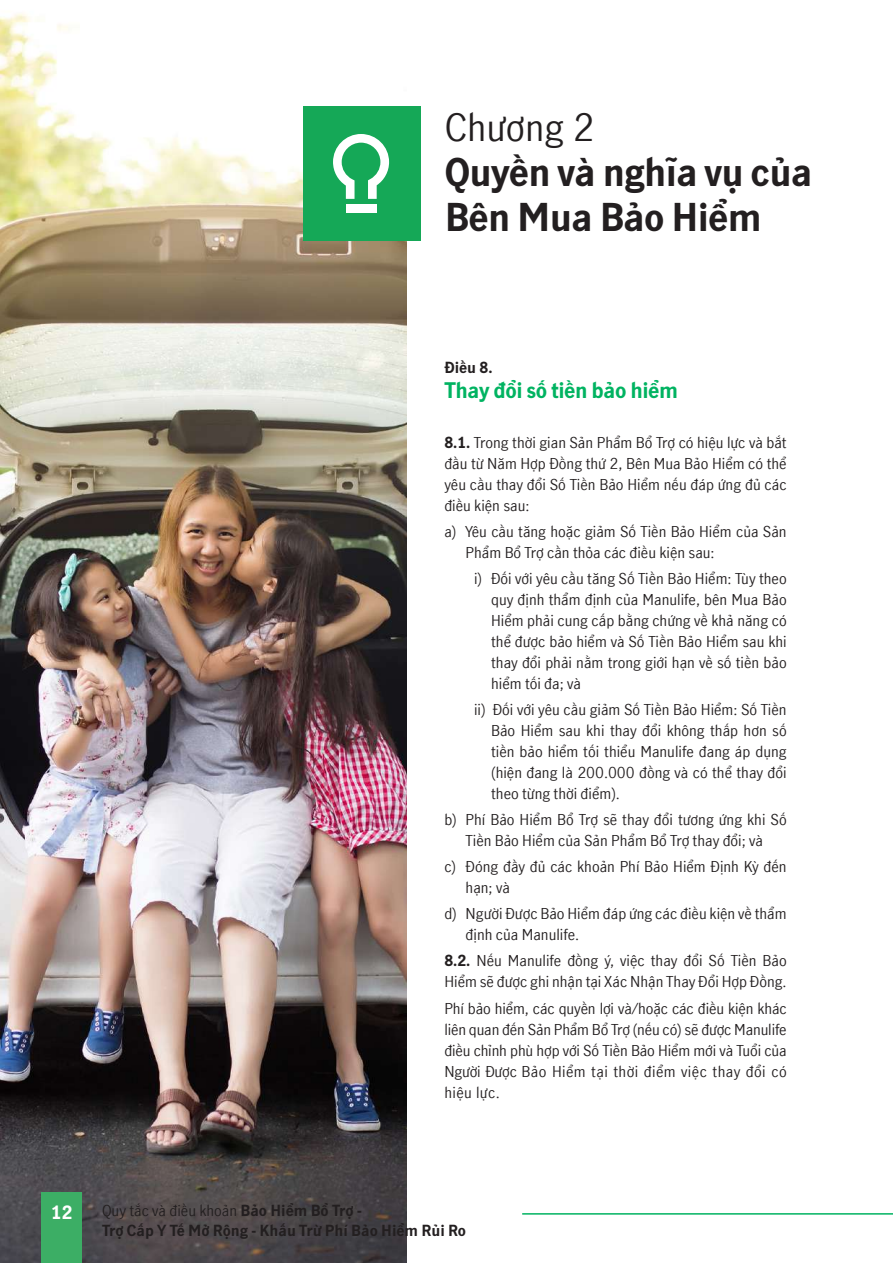
<style>
.page{position:relative;width:893px;height:1263px;background:#fff}
.page>*{position:absolute;margin:0;border:0;box-sizing:border-box;transform-origin:0 0}
.t1{font:700 37.5px/45px "Manulife JH Sans";letter-spacing:-.02em;color:#231f20}
.t2{font:37.5px "Manulife JH Sans";color:#231f20}
.t3{font:700 21px "Manulife JH Sans";letter-spacing:-.02em;color:#00b361}
.t4{font:700 18px "Manulife JH Sans";color:#fff}
.t5{font:15px/21px "Manulife JH Sans";color:#231f20;text-align:justify}
.t6{font:700 15px/20.5px "Manulife JH Sans";color:#231f20}
.s1{font-weight:700}
.s2{font-weight:400}
</style>
<div class="page">
<img style="left:0;top:13px;width:406px;height:1250px">
<div style="left:41px;top:1193px;width:41px;height:70px;background:#3cae65"></div>
<hr style="left:522px;top:1213px;width:371px;height:1px;background:#00b361">
<div style="left:303px;top:106px;width:118px;height:135px;background:#15a857"></div>
<svg style="left:333px;top:134px;width:56px;height:65px"></svg>
<div style="left:346px;top:205px;width:31px;height:8px;background:#fff"></div>
<h1 class="t2" style="left:445px;top:102px;width:151px">Chương 2</h1>
<h1 class="t1" style="left:445px;top:148px;width:369px">Quyền và nghĩa vụ của<br>Bên Mua Bảo Hiểm</h1>
<p class="t6" style="left:444px;top:356px;width:50px">Điều 8.</p>
<h2 class="t3" style="left:444px;top:376px;width:235px">Thay đổi số tiền bảo hiểm</h2>
<p class="t5" style="left:444px;top:431px;width:344px"><span class="s1">8.1.</span> Trong thời gian Sản Phẩm Bổ Trợ có hiệu lực và bắt đầu từ Năm Hợp Đồng thứ 2, Bên Mua Bảo Hiểm có thể yêu cầu thay đổi Số Tiền Bảo Hiểm nếu đáp ứng đủ các điều kiện sau:</p>
<p class="t5" style="left:466px;top:520px;width:323px;text-indent:-21px">a) Yêu cầu tăng hoặc giảm Số Tiền Bảo Hiểm của Sản<br>Phẩm Bổ Trợ cần thỏa các điều kiện sau:</p>
<p class="t5" style="left:491px;top:567px;width:297px;text-indent:-17px">i) Đối với yêu cầu tăng Số Tiền Bảo Hiểm: Tùy theo quy định thẩm định của Manulife, bên Mua Bảo Hiểm phải cung cấp bằng chứng về khả năng có thể được bảo hiểm và Số Tiền Bảo Hiểm sau khi thay đổi phải nằm trong giới hạn về số tiền bảo hiểm tối đa; và</p>
<p class="t5" style="left:491px;top:698px;width:297px;text-indent:-17px">ii) Đối với yêu cầu giảm Số Tiền Bảo Hiểm: Số Tiền Bảo Hiểm sau khi thay đổi không thấp hơn số tiền bảo hiểm tối thiểu Manulife đang áp dụng (hiện đang là 200.000 đồng và có thể thay đổi theo từng thời điểm).</p>
<p class="t5" style="left:444px;top:808px;width:344px;text-align:center">b) Phí Bảo Hiểm Bổ Trợ sẽ thay đổi tương ứng khi Số<br>Tiền Bảo Hiểm của Sản Phẩm Bổ Trợ thay đổi; và</p>
<p class="t5" style="left:466px;top:856px;width:323px;text-indent:-21px">c) Đóng đầy đủ các khoản Phí Bảo Hiểm Định Kỳ đến hạn; và</p>
<p class="t5" style="left:466px;top:903px;width:323px;text-indent:-21px">d) Người Được Bảo Hiểm đáp ứng các điều kiện về thẩm định của Manulife.</p>
<p class="t5" style="left:444px;top:950px;width:344px"><span class="s1">8.2.</span> Nếu Manulife đồng ý, việc thay đổi Số Tiền Bảo<br>Hiểm sẽ được ghi nhận tại Xác Nhận Thay Đổi Hợp Đồng.</p>
<p class="t5" style="left:444px;top:997px;width:344px">Phí bảo hiểm, các quyền lợi và/hoặc các điều kiện khác liên quan đến Sản Phẩm Bổ Trợ (nếu có) sẽ được Manulife điều chỉnh phù hợp với Số Tiền Bảo Hiểm mới và Tuổi của Người Được Bảo Hiểm tại thời điểm việc thay đổi có hiệu lực.</p>
<p class="t4" style="left:51px;top:1200px;width:23px">12</p>
<p class="t6" style="left:102px;top:1199px;width:366px"><span class="s2">Quy tắc và điều khoản</span> Bảo Hiểm Bổ Trợ -<br>Trợ Cấp Y Tế Mở Rộng - Khấu Trừ Phí Bảo Hiểm Rủi Ro</p>
</div>
